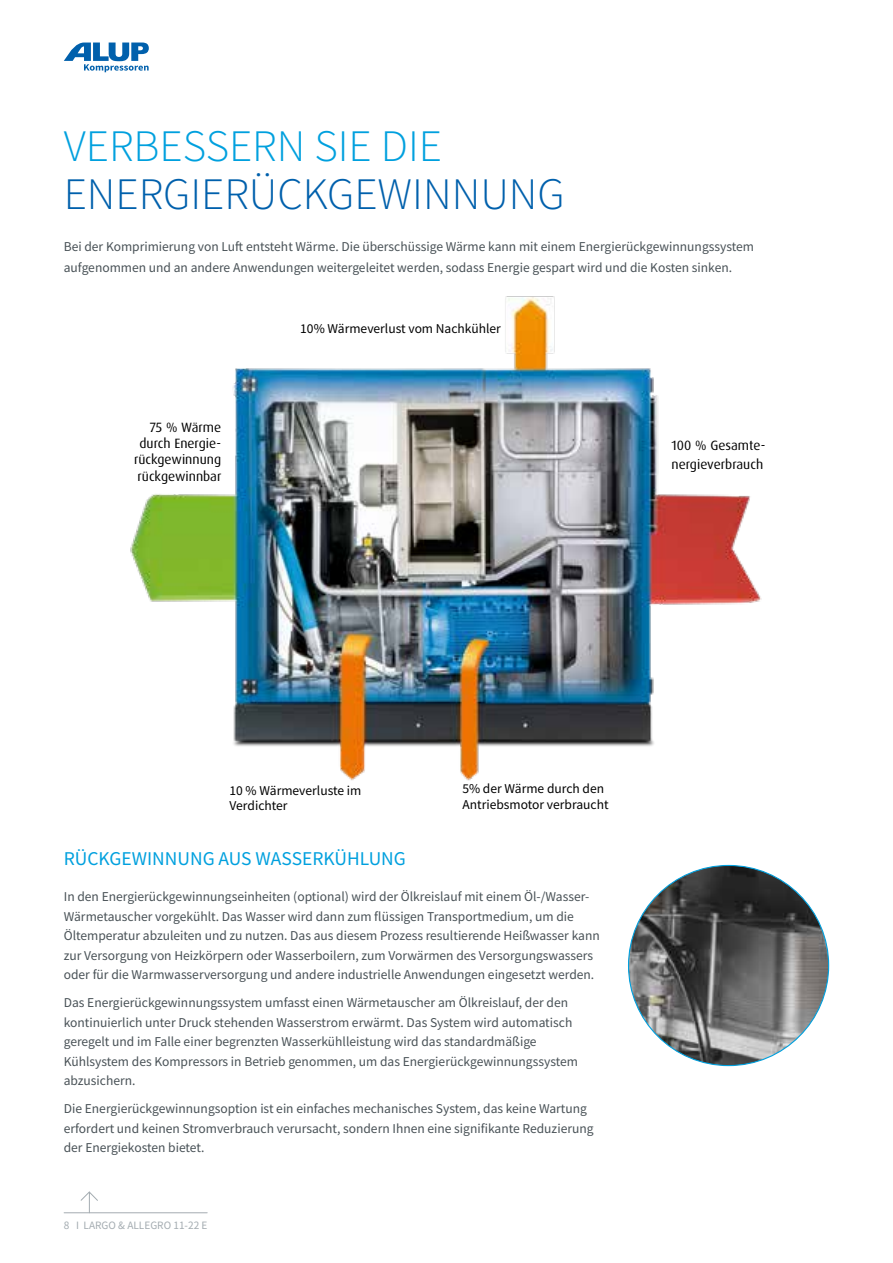
<style>
.page{position:relative;width:893px;height:1263px;background:#fff}
.page>*{position:absolute;margin:0;border:0;box-sizing:border-box;transform-origin:0 0}
.t1{font:300 45px "Source Sans Pro";color:#0060ac}
.t2{font:300 45px "Source Sans Pro";color:#00a0de}
.t3{font:19.5px "Source Sans Pro";color:#00a0de}
.t4{font:13.5px/19.5px "Source Sans Pro";color:#485156}
.t5{font:13.5px/15.3px "Source Sans Pro";color:#000}
.t6{font:13.5px/16.2px "Dax Pro";color:#000;text-align:right}
.t7{font:11.25px "Source Sans Pro";color:#a4acb1}
</style>
<div class="page">
<img style="left:628px;top:865px;width:201px;height:200px;border-radius:100px">
<img style="left:130px;top:297px;width:632px;height:484px">
<svg style="left:64px;top:43px;width:85px;height:29px"></svg>
<svg style="left:80px;top:1191px;width:18px;height:21px"></svg>
<hr style="left:64px;top:1212px;width:143px;height:1px;background:#a4acb1">
<h1 class="t2" style="left:64px;top:119px;width:380px">VERBESSERN SIE DIE</h1>
<h1 class="t1" style="left:64px;top:167px;width:502px">ENERGIERÜCKGEWINNUNG</h1>
<p class="t4" style="left:64px;top:236px;width:692px;line-height:21px">Bei der Komprimierung von Luft entsteht Wärme. Die überschüssige Wärme kann mit einem Energierückgewinnungssystem aufgenommen und an andere Anwendungen weitergeleitet werden, sodass Energie gespart wird und die Kosten sinken.</p>
<p class="t6" style="left:134px;top:419px;width:89px">75 % Wärme durch Energie&shy;rückgewinnung rückgewinnbar</p>
<p class="t5" style="left:300px;top:321px;width:202px">10% Wärmeverlust vom Nachkühler</p>
<p class="t6" style="left:671px;top:435px;width:95px;line-height:19.5px;text-align:left">100 % Gesamte&shy;nergieverbrauch</p>
<p class="t5" style="left:230px;top:782px;width:133px">10 % Wärmeverluste im<br>Verdichter</p>
<p class="t5" style="left:462px;top:781px;width:148px">5% der Wärme durch den<br>Antriebsmotor verbraucht</p>
<h2 class="t3" style="left:64px;top:846px;width:344px">RÜCKGEWINNUNG AUS WASSERKÜHLUNG</h2>
<p class="t4" style="left:64px;top:887px;width:537px">In den Energierückgewinnungseinheiten (optional) wird der Ölkreislauf mit einem Öl-/Wasser-Wärmetauscher vorgekühlt. Das Wasser wird dann zum flüssigen Transportmedium, um die Öltemperatur abzuleiten und zu nutzen. Das aus diesem Prozess resultierende Heißwasser kann zur Versorgung von Heizkörpern oder Wasserboilern, zum Vorwärmen des Versorgungswassers oder für die Warmwasserversorgung und andere industrielle Anwendungen eingesetzt werden.</p>
<p class="t4" style="left:64px;top:993px;width:516px">Das Energierückgewinnungssystem umfasst einen Wärmetauscher am Ölkreislauf, der den kontinuierlich unter Druck stehenden Wasserstrom erwärmt. Das System wird automatisch geregelt und im Falle einer begrenzten Wasserkühlleistung wird das standardmäßige Kühlsystem des Kompressors in Betrieb genommen, um das Energierückgewinnungssystem abzusichern.</p>
<p class="t4" style="left:64px;top:1099px;width:531px">Die Energierückgewinnungsoption ist ein einfaches mechanisches System, das keine Wartung erfordert und keinen Stromverbrauch verursacht, sondern Ihnen eine signifikante Reduzierung der Energiekosten bietet.</p>
<p class="t7" style="left:64px;top:1218px;width:145px">8 I LARGO &amp; ALLEGRO 11-22 E</p>
</div>
